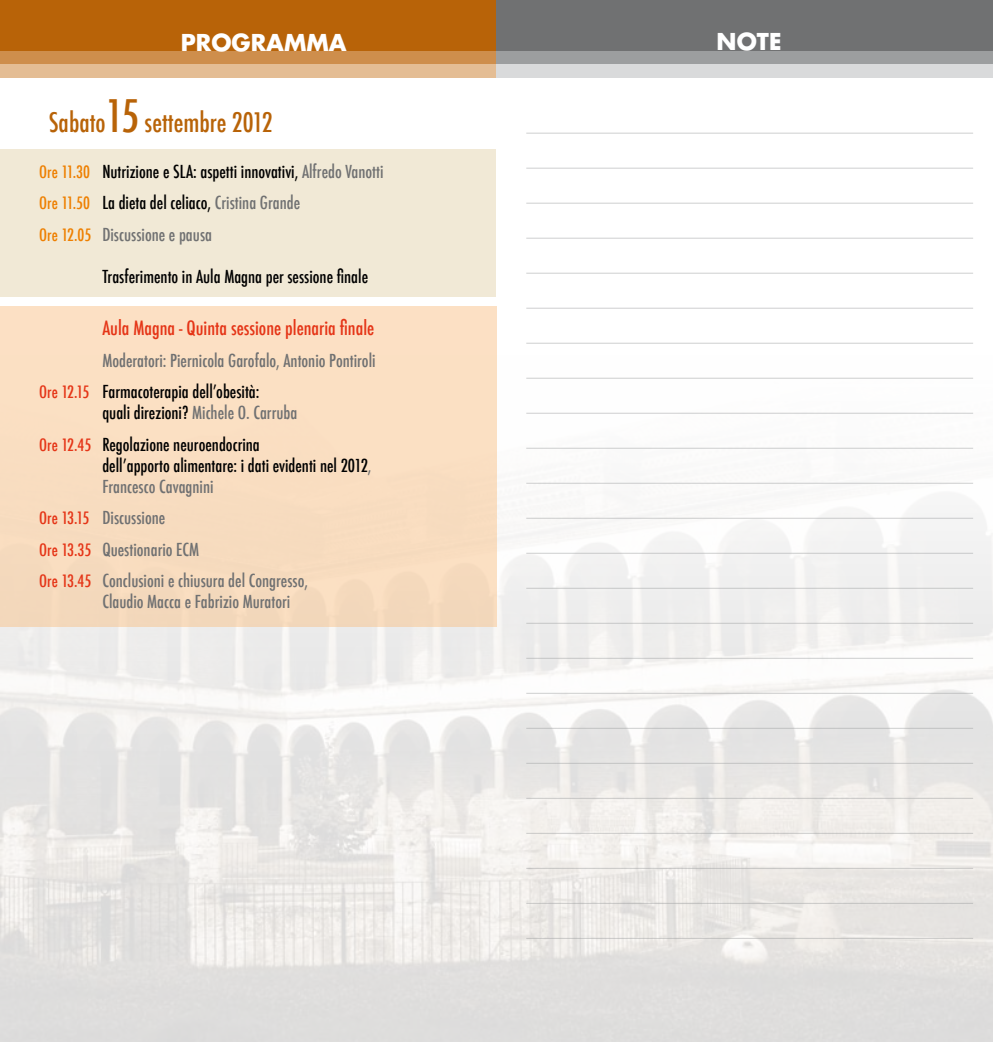
<style>
.page{position:relative;width:993px;height:1042px;background:#fff}
.page>*{position:absolute;margin:0;border:0;box-sizing:border-box;transform-origin:0 0}
.t1{font:500 condensed 26.25px "Futura";color:#b86308}
.t2{font:700 22.75px "Futura LT";color:#fff}
.t3{font:500 condensed 19.25px "Futura";color:#e53517}
.t4{font:500 condensed 17.5px/31.5px "Futura";color:#000}
.t5{font:500 condensed 17.5px/31.5px "Futura";color:#707172}
.s1{font-size:43.75px}
.s2{font-size:16.62px;color:#ee7f00}
.s3{color:#707172}
.s4{font-size:16.62px;color:#e53517}
.s5{color:#000}
</style>
<div class="page">
<img style="left:0;top:237px;width:992px;height:805px">
<div style="left:0;top:306px;width:496px;height:321px;background:#fadec1"></div>
<div style="left:0;top:149px;width:496px;height:147px;background:#f1e9d6"></div>
<div style="left:0;top:0;width:496px;height:51px;background:#b86308"></div>
<div style="left:0;top:51px;width:496px;height:13px;background:#ce8e4c"></div>
<div style="left:0;top:64px;width:496px;height:14px;background:#e4bd94"></div>
<div style="left:496px;top:0;width:496px;height:51px;background:#707172"></div>
<div style="left:496px;top:51px;width:496px;height:13px;background:#9c9e9f"></div>
<div style="left:496px;top:64px;width:496px;height:14px;background:#d9dadb"></div>
<hr style="left:526px;top:133px;width:446px;height:1px;background:#9c9e9f">
<hr style="left:526px;top:168px;width:446px;height:1px;background:#9c9e9f">
<hr style="left:526px;top:203px;width:446px;height:1px;background:#9c9e9f">
<hr style="left:526px;top:238px;width:446px;height:1px;background:#9c9e9f">
<hr style="left:526px;top:273px;width:446px;height:1px;background:#9c9e9f">
<hr style="left:526px;top:308px;width:446px;height:1px;background:#9c9e9f">
<hr style="left:526px;top:343px;width:446px;height:1px;background:#9c9e9f">
<hr style="left:526px;top:378px;width:446px;height:1px;background:#9c9e9f">
<hr style="left:526px;top:413px;width:446px;height:1px;background:#9c9e9f">
<hr style="left:526px;top:448px;width:446px;height:1px;background:#9c9e9f">
<hr style="left:526px;top:483px;width:446px;height:1px;background:#9c9e9f">
<hr style="left:526px;top:518px;width:446px;height:1px;background:#9c9e9f">
<hr style="left:526px;top:553px;width:446px;height:1px;background:#9c9e9f">
<hr style="left:526px;top:588px;width:446px;height:1px;background:#9c9e9f">
<hr style="left:526px;top:623px;width:446px;height:1px;background:#9c9e9f">
<hr style="left:526px;top:658px;width:446px;height:1px;background:#9c9e9f">
<hr style="left:526px;top:693px;width:446px;height:1px;background:#9c9e9f">
<hr style="left:526px;top:728px;width:446px;height:1px;background:#9c9e9f">
<hr style="left:526px;top:763px;width:446px;height:1px;background:#9c9e9f">
<hr style="left:526px;top:798px;width:446px;height:1px;background:#9c9e9f">
<hr style="left:526px;top:833px;width:446px;height:1px;background:#9c9e9f">
<hr style="left:526px;top:868px;width:446px;height:1px;background:#9c9e9f">
<hr style="left:526px;top:903px;width:446px;height:1px;background:#9c9e9f">
<hr style="left:526px;top:938px;width:446px;height:1px;background:#9c9e9f">
<h2 class="t2" style="left:181px;top:27px;width:167px">PROGRAMMA</h2>
<h2 class="t2" style="left:716px;top:26px;width:66px">NOTE</h2>
<h2 class="t2" style="left:181px;top:34px;width:167px">PROGRAMMA</h2>
<h1 class="t1" style="left:49px;top:105px;width:225px">Sabato<span class="s1">15</span> settembre 2012</h1>
<p class="t4" style="left:39px;top:156px;width:345px"><span class="s2">Ore 11.30</span> Nutrizione e SLA: aspetti innovativi, <span class="s3">Alfredo Vanotti<br></span><span class="s2">Ore 11.50</span> La dieta del celiaco, <span class="s3">Cristina Grande<br></span><span class="s2">Ore 12.05</span> <span class="s3">Discussione e pausa</span></p>
<p class="t4" style="left:102px;top:261px;width:267px">Trasferimento in Aula Magna per sessione finale</p>
<p class="t3" style="left:102px;top:316px;width:273px">Aula Magna - Quinta sessione plenaria finale</p>
<p class="t5" style="left:39px;top:345px;width:338px;text-indent:63px">Moderatori: Piernicola Garofalo, Antonio Pontiroli<br><span class="s4">Ore 12.15</span> <span class="s5">Farmacoterapia dell’obesità:</span></p>
<p class="t4" style="left:39px;top:397px;width:259px;text-indent:63px">quali direzioni? <span class="s3">Michele O. Carruba<br></span><span class="s4">Ore 12.45</span> Regolazione neuroendocrina</p>
<p class="t4" style="left:102px;top:455px;width:270px;line-height:21px">dell’apporto alimentare: i dati evidenti nel 2012<span class="s3">,<br>Francesco Cavagnini</span></p>
<p class="t5" style="left:39px;top:502px;width:270px"><span class="s4">Ore 13.15</span> Discussione<br><span class="s4">Ore 13.35</span> Questionario ECM<br><span class="s4">Ore 13.45</span> Conclusioni e chiusura del Congresso,</p>
<p class="t5" style="left:102px;top:586px;width:189px">Claudio Macca e Fabrizio Muratori</p>
</div>
